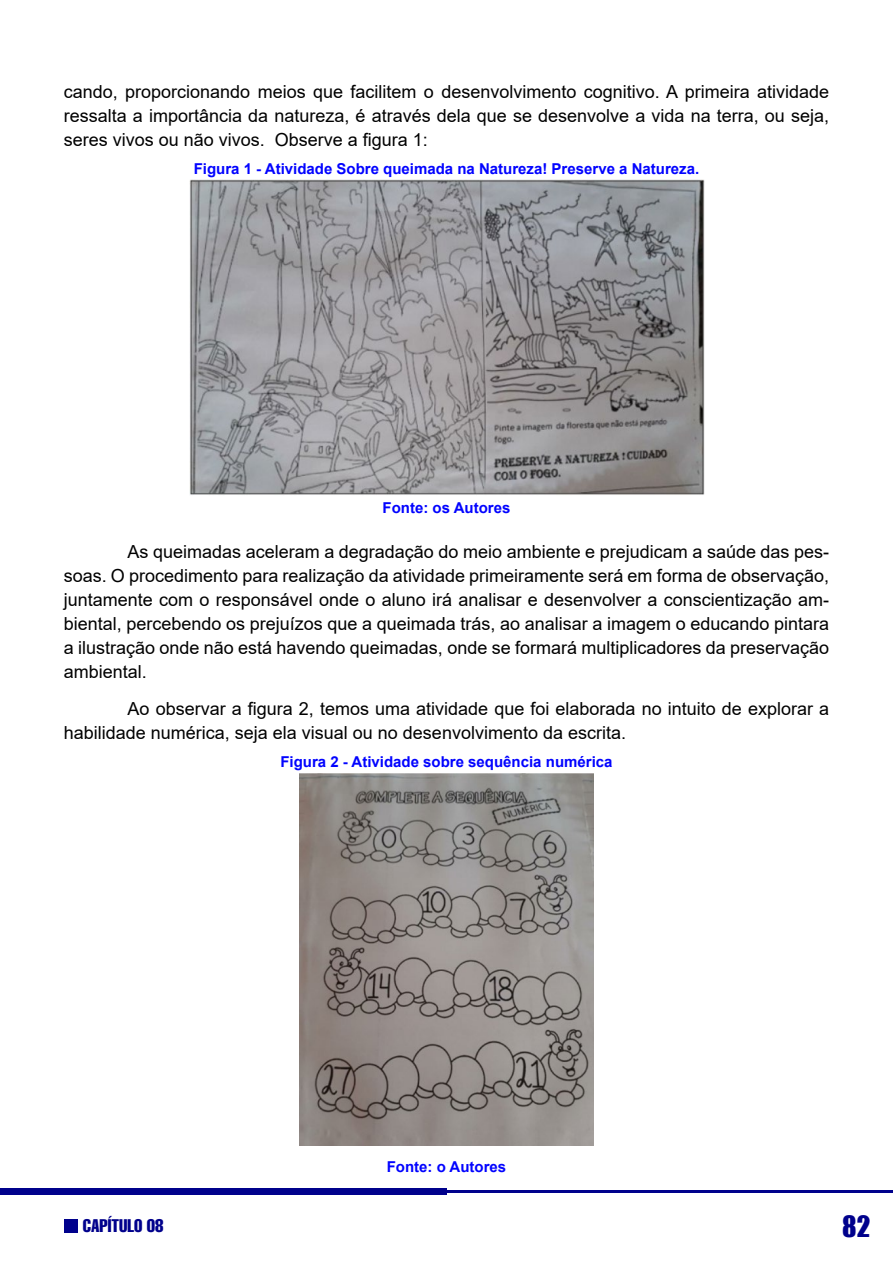
<style>
.page{position:relative;width:893px;height:1263px;background:#fff}
.page>*{position:absolute;margin:0;border:0;box-sizing:border-box;transform-origin:0 0}
.t1{font:27px "Impact";color:#00018c}
.t2{font:18px/24px "Arial";color:#000;text-align:justify}
.t3{font:extra-condensed 18px "Helvetica";color:#00018c}
.t4{font:700 15px "Arial";color:#0203ff}
</style>
<div class="page">
<div style="left:0;top:1188px;width:446px;height:7px;background:#00018c"></div>
<hr style="left:446px;top:1191px;width:447px;height:2px;background:#00018c">
<div style="left:65px;top:1219px;width:13px;height:14px;background:#00018c"></div>
<img style="left:189px;top:180px;width:516px;height:315px">
<img style="left:300px;top:774px;width:293px;height:371px">
<p class="t2" style="left:64px;top:80px;width:767px">cando, proporcionando meios que facilitem o desenvolvimento cognitivo. A primeira atividade ressalta a importância da natureza, é através dela que se desenvolve a vida na terra, ou seja, seres vivos ou não vivos. Observe a figura 1:</p>
<p class="t4" style="left:194px;top:158px;width:507px">Figura 1 - Atividade Sobre queimada na Natureza! Preserve a Natureza.</p>
<p class="t4" style="left:383px;top:497px;width:129px">Fonte: os Autores</p>
<p class="t2" style="left:64px;top:540px;width:767px;text-indent:64px">As queimadas aceleram a degradação do meio ambiente e prejudicam a saúde das pes&shy;soas. O procedimento para realização da atividade primeiramente será em forma de observação, juntamente com o responsável onde o aluno irá analisar e desenvolver a conscientização am&shy;biental, percebendo os prejuízos que a queimada trás, ao analisar a imagem o educando pintara a ilustração onde não está havendo queimadas, onde se formará multiplicadores da preservação ambiental.</p>
<p class="t2" style="left:64px;top:696px;width:767px;text-indent:64px">Ao observar a figura 2, temos uma atividade que foi elaborada no intuito de explorar a habilidade numérica, seja ela visual ou no desenvolvimento da escrita.</p>
<p class="t4" style="left:280px;top:751px;width:334px">Figura 2 - Atividade sobre sequência numérica</p>
<p class="t4" style="left:387px;top:1156px;width:121px">Fonte: o Autores</p>
<p class="t3" style="left:83px;top:1214px;width:82px">CAPÍTULO 08</p>
<h1 class="t1" style="left:842px;top:1206px;width:29px">82</h1>
</div>
